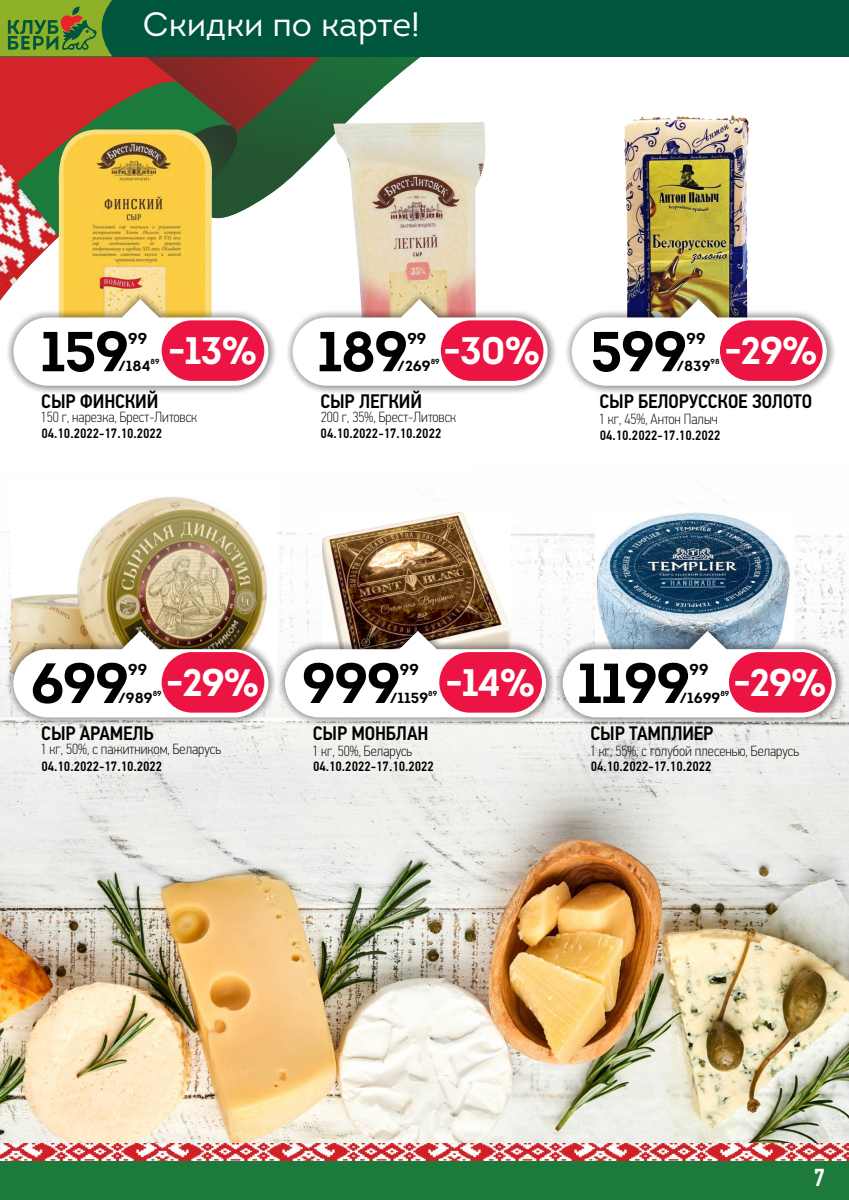
<style>
.page{position:relative;width:849px;height:1200px;background:#fff}
.page>*{position:absolute;margin:0;border:0;box-sizing:border-box;transform-origin:0 0}
.t1{font:56.25px "Intro Bold Caps";letter-spacing:-.03em;color:#000}
.t2{font:38.25px "Intro Bold Caps";letter-spacing:-.03em;color:#fff}
.t3{font:33.75px "Intro";color:#fefefe}
.t4{font:500 24.75px "PF Din Text Cond Pro";color:#fff}
.t5{font:500 19.75px "PF Din Text Cond Pro";letter-spacing:-.01em;color:#000}
.t6{font:15.75px "Intro Bold Caps";color:#000}
.t7{font:100 14.75px "PF Din Text Cond Pro";color:#000}
.t8{font:14.5px "Intro Bold Caps";color:#000}
.t9{font:500 13.75px "PF Din Text Cond Pro";color:#000}
.t10{font:7.25px "Intro Bold Caps";color:#000}
</style>
<div class="page">
<svg style="left:248px;top:56px;width:600px;height:152px"></svg>
<img style="left:248px;top:56px;width:126px;height:76px">
<img style="left:24px;top:247px;width:35px;height:39px">
<img style="left:0;top:247px;width:24px;height:39px">
<img style="left:0;top:499px;width:848px;height:645px">
<img style="left:619px;top:112px;width:139px;height:174px">
<div style="left:558px;top:286px;width:281px;height:113px;background:#000;opacity:.49"></div>
<svg style="left:571px;top:299px;width:255px;height:87px"></svg>
<div style="left:719px;top:320px;width:103px;height:61px;background:#ec1443;border-radius:30px"></div>
<img style="left:595px;top:512px;width:198px;height:106px">
<img style="left:322px;top:513px;width:188px;height:105px">
<div style="left:0;top:0;width:848px;height:56px;background:#00553d"></div>
<svg style="left:0;top:0;width:248px;height:247px"></svg>
<img style="left:0;top:1144px;width:848px;height:17px">
<div style="left:0;top:1161px;width:848px;height:39px;background:#1c7b3c"></div>
<div style="left:549px;top:618px;width:299px;height:112px;background:#000;opacity:.49"></div>
<svg style="left:562px;top:631px;width:273px;height:86px"></svg>
<div style="left:728px;top:652px;width:103px;height:61px;background:#ec1443;border-radius:30px"></div>
<div style="left:272px;top:618px;width:287px;height:112px;background:#000;opacity:.49"></div>
<svg style="left:285px;top:631px;width:261px;height:86px"></svg>
<div style="left:439px;top:652px;width:103px;height:61px;background:#ec1443;border-radius:30px"></div>
<img style="left:59px;top:130px;width:153px;height:156px">
<div style="left:0;top:286px;width:281px;height:113px;background:#000;opacity:.49"></div>
<svg style="left:13px;top:299px;width:255px;height:87px"></svg>
<div style="left:162px;top:320px;width:102px;height:61px;background:#ec1443;border-radius:30px"></div>
<img style="left:333px;top:122px;width:158px;height:164px">
<div style="left:279px;top:286px;width:281px;height:113px;background:#000;opacity:.49"></div>
<svg style="left:292px;top:299px;width:255px;height:87px"></svg>
<div style="left:440px;top:320px;width:103px;height:61px;background:#ec1443;border-radius:30px"></div>
<img style="left:11px;top:496px;width:265px;height:122px">
<div style="left:0;top:618px;width:281px;height:112px;background:#000;opacity:.49"></div>
<svg style="left:13px;top:631px;width:255px;height:86px"></svg>
<div style="left:162px;top:652px;width:102px;height:61px;background:#ec1443;border-radius:30px"></div>
<h3 class="t3" style="left:143px;top:11px;width:278px">Скидки по карте!</h3>
<h1 class="t1" style="left:40px;top:329px;width:91px">159</h1>
<p class="t6" style="left:128px;top:332px;width:21px">99</p>
<p class="t8" style="left:118px;top:361px;width:34px">/184</p>
<p class="t10" style="left:150px;top:359px;width:10px">89</p>
<h2 class="t2" style="left:168px;top:335px;width:90px">-13%</h2>
<h3 class="t5" style="left:41px;top:393px;width:118px">СЫР ФИНСКИЙ</h3>
<p class="t7" style="left:41px;top:411px;width:158px">150 г, нарезка, Брест-Литовск</p>
<p class="t9" style="left:41px;top:428px;width:122px">04.10.2022-17.10.2022</p>
<h1 class="t1" style="left:317px;top:329px;width:93px">189</h1>
<p class="t6" style="left:407px;top:332px;width:21px">99</p>
<h2 class="t2" style="left:443px;top:335px;width:99px">-30%</h2>
<p class="t8" style="left:397px;top:361px;width:35px">/269</p>
<p class="t10" style="left:430px;top:359px;width:10px">89</p>
<h3 class="t5" style="left:320px;top:393px;width:103px">СЫР ЛЕГКИЙ</h3>
<p class="t7" style="left:320px;top:411px;width:137px">200 г, 35%, Брест-Литовск</p>
<p class="t9" style="left:320px;top:428px;width:122px">04.10.2022-17.10.2022</p>
<h1 class="t1" style="left:590px;top:329px;width:99px">599</h1>
<p class="t6" style="left:686px;top:332px;width:21px">99</p>
<h2 class="t2" style="left:724px;top:335px;width:95px">-29%</h2>
<h3 class="t5" style="left:599px;top:393px;width:214px">СЫР БЕЛОРУССКОЕ ЗОЛОТО</h3>
<p class="t7" style="left:599px;top:413px;width:120px">1 кг, 45%, Антон Палыч</p>
<p class="t9" style="left:599px;top:429px;width:122px">04.10.2022-17.10.2022</p>
<p class="t8" style="left:676px;top:361px;width:36px">/839</p>
<p class="t10" style="left:710px;top:359px;width:10px">98</p>
<h1 class="t1" style="left:30px;top:661px;width:100px">699</h1>
<p class="t6" style="left:128px;top:664px;width:21px">99</p>
<h2 class="t2" style="left:166px;top:667px;width:95px">-29%</h2>
<p class="t8" style="left:118px;top:692px;width:36px">/989</p>
<p class="t10" style="left:153px;top:690px;width:10px">89</p>
<h1 class="t1" style="left:302px;top:661px;width:100px">999</h1>
<p class="t6" style="left:400px;top:664px;width:21px">99</p>
<p class="t8" style="left:389px;top:692px;width:40px">/1159</p>
<p class="t10" style="left:428px;top:690px;width:10px">89</p>
<h2 class="t2" style="left:445px;top:667px;width:91px">-14%</h2>
<h1 class="t1" style="left:576px;top:661px;width:115px">1199</h1>
<p class="t6" style="left:689px;top:664px;width:21px">99</p>
<h2 class="t2" style="left:733px;top:667px;width:95px">-29%</h2>
<p class="t8" style="left:679px;top:692px;width:43px">/1699</p>
<p class="t10" style="left:720px;top:690px;width:10px">89</p>
<h3 class="t5" style="left:41px;top:725px;width:114px">СЫР АРАМЕЛЬ</h3>
<p class="t7" style="left:41px;top:743px;width:182px">1 кг, 50%, с пажитником, Беларусь</p>
<p class="t9" style="left:41px;top:760px;width:122px">04.10.2022-17.10.2022</p>
<h3 class="t5" style="left:313px;top:725px;width:117px">СЫР МОНБЛАН</h3>
<p class="t7" style="left:312px;top:745px;width:102px">1 кг, 50%, Беларусь</p>
<p class="t9" style="left:313px;top:761px;width:122px">04.10.2022-17.10.2022</p>
<h3 class="t5" style="left:590px;top:725px;width:124px">СЫР ТАМПЛИЕР</h3>
<p class="t7" style="left:590px;top:745px;width:211px">1 кг, 55%, с голубой плесенью, Беларусь</p>
<p class="t9" style="left:590px;top:761px;width:122px">04.10.2022-17.10.2022</p>
<h3 class="t4" style="left:813px;top:1167px;width:13px">7</h3>
</div>
